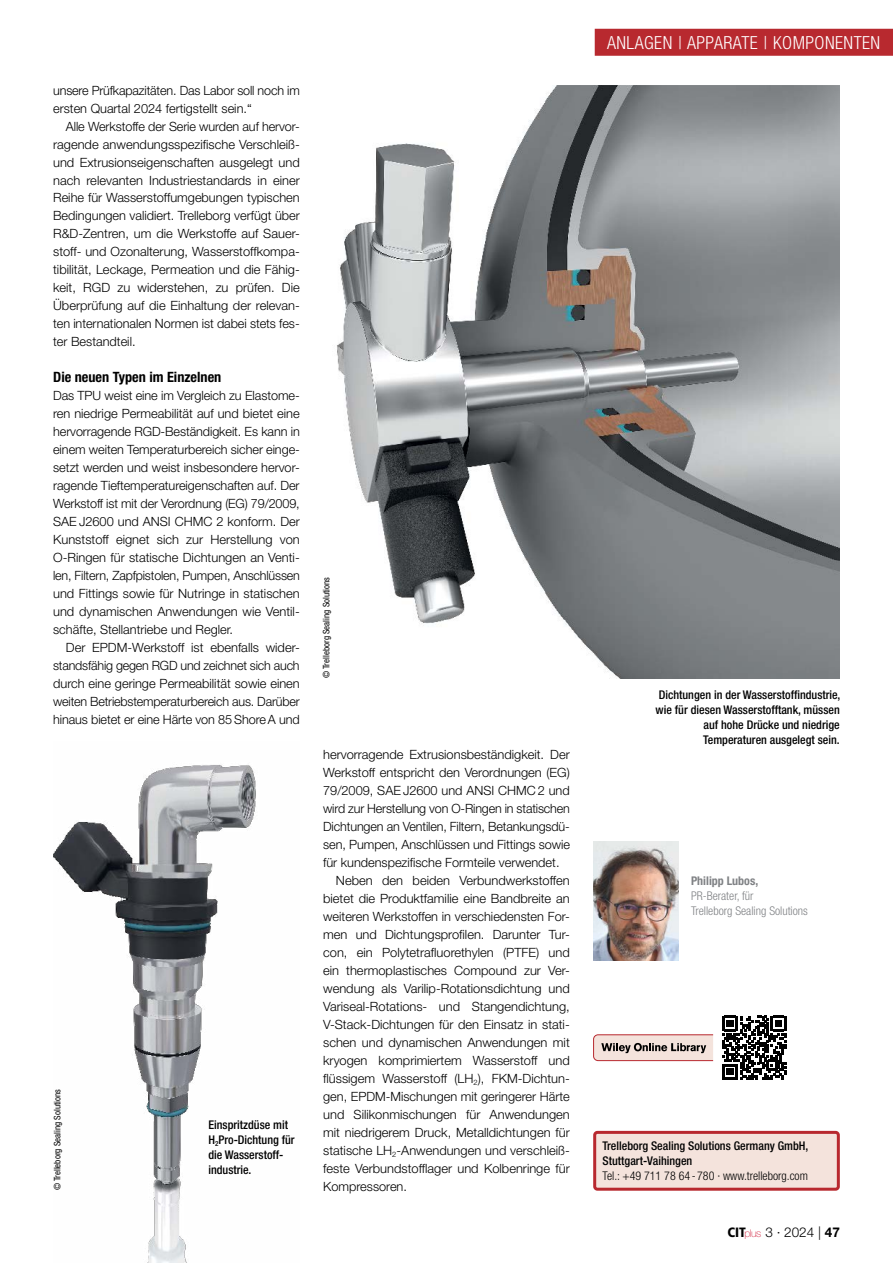
<style>
.page{position:relative;width:893px;height:1263px;background:#fff}
.page>*{position:absolute;margin:0;border:0;box-sizing:border-box;transform-origin:0 0}
.t1{font:300 condensed 18px "Helvetica Neue LT Std";letter-spacing:.025em;color:#fff}
.t2{font:700 condensed 14.25px "Helvetica Neue LT Std";color:#000}
.t3{font:300 13.5px "Helvetica Neue LT Std";color:#000}
.t4{font:300 12.75px/18px "Helvetica Neue LT Std";color:#000;text-align:justify}
.t5{font:500 condensed 12px/15px "Helvetica Neue LT Std";color:#000}
.t6{font:300 condensed 12px/15px "Helvetica Neue LT Std";color:#808285}
.t7{font:300 condensed 12px "Helvetica Neue LT Std";color:#000}
.t8{font:700 condensed 12px "Helvetica Neue LT Std";color:#808285}
.t9{font:condensed 9px "Helvetica Neue LT Std";color:#000}
.s1{font-family:"Frutiger LT Std";font-weight:900;font-stretch:condensed}
.s2{font-weight:100;font-size:10.65px;color:#d1223e}
.s3{font-weight:700}
</style>
<div class="page">
<div style="left:595px;top:1132px;width:243px;height:57px;background:#f4e3dc;border-radius:3px"></div>
<div style="left:593px;top:1131px;width:247px;height:60px;border:3px solid #b8292f;border-radius:3px"></div>
<img style="left:593px;top:842px;width:85px;height:118px">
<img style="left:337px;top:85px;width:503px;height:593px">
<img style="left:53px;top:764px;width:203px;height:499px">
<div style="left:595px;top:29px;width:298px;height:27px;background:#b8292f"></div>
<svg style="left:593px;top:1034px;width:121px;height:27px;background:#d2b9b4"></svg>
<svg style="left:722px;top:1016px;width:64px;height:63px"></svg>
<p class="t4" style="left:53px;top:81px;width:248px">unsere Prüfkapazitäten. Das Labor soll noch im ersten Quartal 2024 fertigstellt sein.“</p>
<p class="t4" style="left:53px;top:117px;width:248px;text-indent:13px">Alle Werkstoffe der Serie wurden auf hervor&shy;ragende anwendungsspezifische Verschleiß&shy;und Extrusionseigenschaften ausgelegt und nach relevanten Industriestandards in einer Reihe für Wasserstoffumgebungen typischen Bedingungen validiert. Trelleborg verfügt über R&amp;D-Zentren, um die Werkstoffe auf Sauer&shy;stoff- und Ozonalterung, Wasserstoffkompa&shy;tibilität, Leckage, Permeation und die Fähig&shy;keit, RGD zu widerstehen, zu prüfen. Die Überprüfung auf die Einhaltung der relevan&shy;ten internationalen Normen ist dabei stets fes&shy;ter Bestandteil.</p>
<p class="t2" style="left:53px;top:368px;width:170px">Die neuen Typen im Einzelnen</p>
<p class="t4" style="left:53px;top:386px;width:248px">Das TPU weist eine im Vergleich zu Elastome&shy;ren niedrige Permeabilität auf und bietet eine hervorragende RGD-Beständigkeit. Es kann in einem weiten Temperaturbereich sicher einge&shy;setzt werden und weist insbesondere hervor&shy;ragende Tieftemperatureigenschaften auf. Der Werkstoff ist mit der Verordnung (EG) 79/2009, SAE J2600 und ANSI CHMC 2 konform. Der Kunststoff eignet sich zur Herstellung von O-Ringen für statische Dichtungen an Venti&shy;len, Filtern, Zapfpistolen, Pumpen, Anschlüssen und Fittings sowie für Nutringe in statischen und dynamischen Anwendungen wie Ventil&shy;schäfte, Stellantriebe und Regler.</p>
<p class="t4" style="left:53px;top:638px;width:248px;text-indent:13px">Der EPDM-Werkstoff ist ebenfalls wider&shy;standsfähig gegen RGD und zeichnet sich auch durch eine geringe Permeabilität sowie einen weiten Betriebstemperaturbereich aus. Darüber hinaus bietet er eine Härte von 85 Shore A und</p>
<p class="t9" style="left:52px;top:1190px;width:103px;rotate:-90deg">© Trelleborg Sealing Solutions</p>
<p class="t5" style="left:208px;top:1117px;width:88px">Einspritzdüse mit<br>H<sub>2</sub>Pro-Dichtung für die Wasserstoff&shy;industrie.</p>
<p class="t9" style="left:321px;top:678px;width:103px;rotate:-90deg">© Trelleborg Sealing Solutions</p>
<p class="t4" style="left:323px;top:746px;width:248px">hervorragende Extrusionsbeständigkeit. Der</p>
<p class="t4" style="left:323px;top:764px;width:248px">Werkstoff entspricht den Verordnungen (EG)</p>
<p class="t4" style="left:323px;top:782px;width:248px">79/2009, SAE J2600 und ANSI CHMC 2 und</p>
<p class="t4" style="left:323px;top:799px;width:248px">wird zur Herstellung von O-Ringen in statischen</p>
<p class="t4" style="left:323px;top:817px;width:248px">Dichtungen an Ventilen, Filtern, Betankungsdü-</p>
<p class="t4" style="left:323px;top:835px;width:248px">sen, Pumpen, Anschlüssen und Fittings sowie</p>
<p class="t4" style="left:323px;top:853px;width:238px">für kundenspezifische Formteile verwendet.</p>
<p class="t4" style="left:336px;top:871px;width:235px">Neben den beiden Verbundwerkstoffen</p>
<p class="t4" style="left:323px;top:889px;width:248px">bietet die Produktfamilie eine Bandbreite an</p>
<p class="t4" style="left:323px;top:907px;width:248px">weiteren Werkstoffen in verschiedensten For-</p>
<p class="t4" style="left:323px;top:925px;width:248px">men und Dichtungsprofilen. Darunter Tur-</p>
<p class="t4" style="left:323px;top:943px;width:248px">con, ein Polytetrafluorethylen (PTFE) und</p>
<p class="t4" style="left:323px;top:961px;width:248px">ein thermoplastisches Compound zur Ver-</p>
<p class="t4" style="left:323px;top:979px;width:248px">wendung als Varilip-Rotationsdichtung und</p>
<p class="t4" style="left:323px;top:997px;width:248px">Variseal-Rotations- und Stangendichtung,</p>
<p class="t4" style="left:323px;top:1015px;width:248px">V-Stack-Dichtungen für den Einsatz in stati-</p>
<p class="t4" style="left:323px;top:1033px;width:248px">schen und dynamischen Anwendungen mit</p>
<p class="t4" style="left:323px;top:1051px;width:248px">kryogen komprimiertem Wasserstoff und</p>
<p class="t4" style="left:323px;top:1069px;width:248px">flüssigem Wasserstoff (LH<sub>2</sub>), FKM-Dichtun-</p>
<p class="t4" style="left:323px;top:1087px;width:248px">gen, EPDM-Mischungen mit geringerer Härte</p>
<p class="t4" style="left:323px;top:1105px;width:248px">und Silikonmischungen für Anwendungen</p>
<p class="t4" style="left:323px;top:1123px;width:248px">mit niedrigerem Druck, Metalldichtungen für</p>
<p class="t4" style="left:323px;top:1141px;width:248px">statische LH<sub>2</sub>-Anwendungen und verschleiß-</p>
<p class="t4" style="left:323px;top:1159px;width:248px">feste Verbundstofflager und Kolbenringe für</p>
<p class="t4" style="left:323px;top:1177px;width:85px">Kompressoren.</p>
<h1 class="t1" style="left:607px;top:32px;width:275px">Anlag en | Apparate | Komponenten</h1>
<p class="t5" style="left:656px;top:687px;width:186px;text-align:right">Dichtungen in der Wasserstoffindustrie, wie für diesen Wasserstofftank, müssen auf hohe Drücke und niedrige Temperaturen ausgelegt sein.</p>
<p class="t8" style="left:691px;top:874px;width:69px">Philipp Lubos,</p>
<p class="t6" style="left:691px;top:888px;width:118px">PR-Berater, für<br>Trelleborg Sealing Solutions</p>
<p class="t5" style="left:603px;top:1138px;width:207px">Trelleborg Sealing Solutions Germany GmbH,<br>Stuttgart-Vaihingen</p>
<p class="t7" style="left:603px;top:1169px;width:207px">Tel.: +49 711 78 64 - 780 · www.trelleborg.com</p>
<p class="t3" style="left:727px;top:1224px;width:114px"><span class="s1">CIT</span><span class="s2">plus</span> 3 · 2024 | <span class="s3">47</span></p>
</div>
